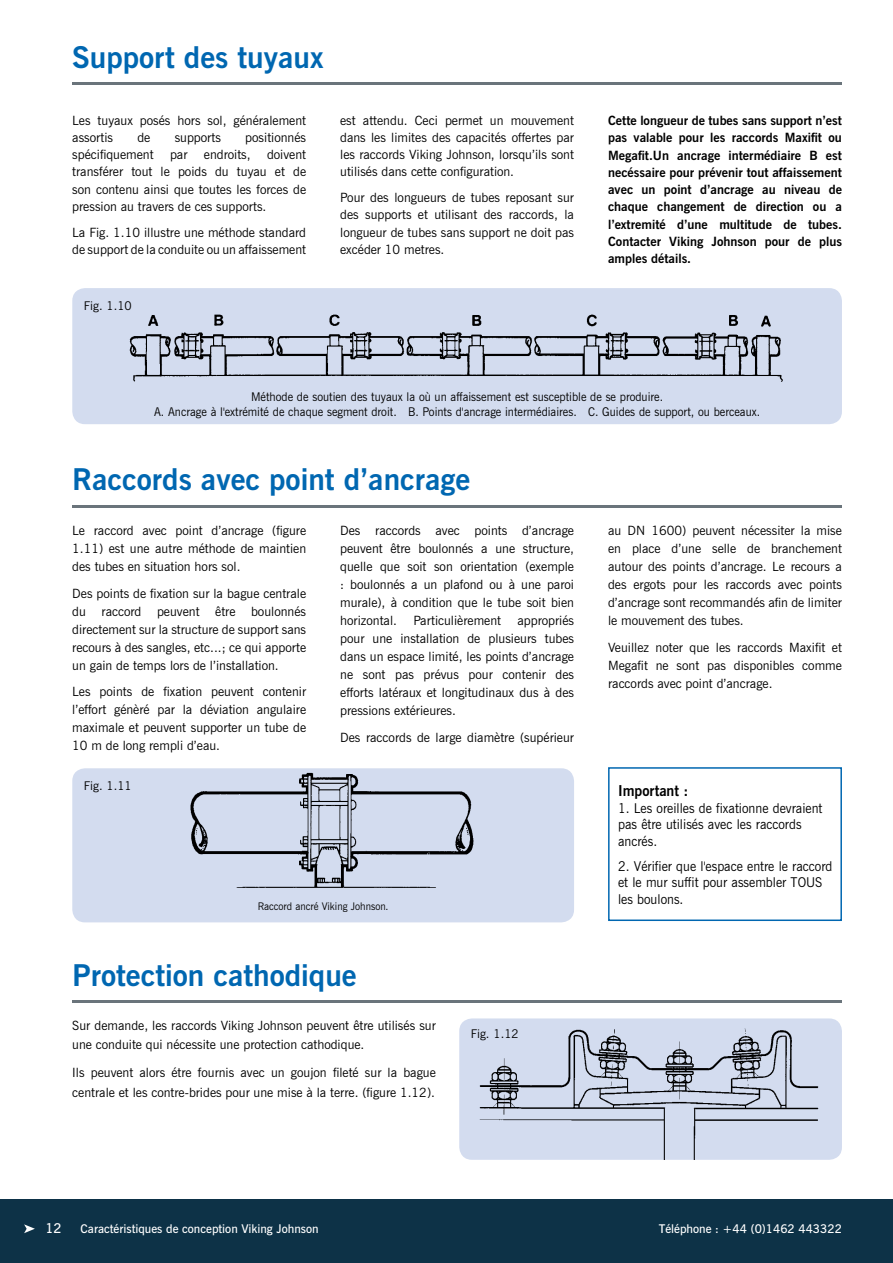
<style>
.page{position:relative;width:893px;height:1263px;background:#fff}
.page>*{position:absolute;margin:0;border:0;box-sizing:border-box;transform-origin:0 0}
.t1{font:700 30px "News Gothic BT";color:#0067b1}
.t2{font:700 15px "News Gothic BT";color:#000;scale:.95 1}
.t3{font:13.5px/16.5px "News Gothic BT";color:#000;scale:.95 1}
.t4{font:600 13.5px "News Gothic BT";color:#fff}
.t5{font:12.75px/18px "News Gothic BT";color:#000;text-align:justify}
.t6{font:700 12.75px/17.2px "News Gothic BT";color:#000;text-align:justify}
.t7{font:12px/14.4px "News Gothic BT";color:#000;text-align:center;scale:.95 1}
.t8{font:600 12px "News Gothic BT";color:#fff}
.t9{font:12px "News Gothic BT";color:#000}
.t10{font:10.5px "News Gothic BT";color:#000;scale:.95 1}
</style>
<div class="page">
<div style="left:0;top:1199px;width:893px;height:64px;background:#0d3247"></div>
<hr style="left:73px;top:83px;width:769px;height:2px;background:#6a747b">
<svg style="left:24px;top:1224px;width:11px;height:9px"></svg>
<div style="left:459px;top:1018px;width:383px;height:142px;background:#d3dcef;border-radius:13px"></div>
<img style="left:474px;top:1018px;width:353px;height:142px">
<div style="left:608px;top:767px;width:234px;height:154px;border:2px solid #0067b1"></div>
<div style="left:72px;top:768px;width:502px;height:154px;background:#d3dcef;border-radius:13px"></div>
<img style="left:155px;top:768px;width:356px;height:120px">
<div style="left:72px;top:288px;width:770px;height:136px;background:#d3dcef;border-radius:13px"></div>
<img style="left:129px;top:314px;width:654px;height:68px">
<hr style="left:72px;top:505px;width:770px;height:2px;background:#6a747b">
<hr style="left:72px;top:1001px;width:770px;height:2px;background:#6a747b">
<h1 class="t1" style="left:72px;top:39px;width:253px">Support des tuyaux</h1>
<p class="t5" style="left:72px;top:111px;width:235px;line-height:17.2px">Les tuyaux posés hors sol, généralement assortis</p>
<p class="t5" style="left:137px;top:128px;width:14px">de</p>
<p class="t5" style="left:175px;top:128px;width:48px">supports</p>
<p class="t5" style="left:245px;top:128px;width:62px">positionnés</p>
<p class="t5" style="left:72px;top:145px;width:83px">spécifiquement</p>
<p class="t5" style="left:170px;top:145px;width:19px">par</p>
<p class="t5" style="left:204px;top:145px;width:48px">endroits,</p>
<p class="t5" style="left:72px;top:146px;width:235px;line-height:17.2px;text-indent:195px">doivent transférer tout le poids du tuyau et de son contenu ainsi que toutes les forces de pression au travers de ces supports.</p>
<p class="t5" style="left:72px;top:223px;width:235px;line-height:17.2px">La Fig. 1.10 illustre une méthode standard de support de la conduite ou un affaissement</p>
<p class="t5" style="left:340px;top:111px;width:235px;line-height:17.2px">est attendu. Ceci permet un mouvement dans les limites des capacités offertes par les raccords Viking Johnson, lorsqu’ils sont utilisés dans cette configuration.</p>
<p class="t5" style="left:340px;top:189px;width:235px;line-height:17.2px">Pour des longueurs de tubes reposant sur des supports et utilisant des raccords, la longueur de tubes sans support ne doit pas excéder 10 metres.</p>
<p class="t9" style="left:84px;top:299px;width:49px">Fig. 1.10</p>
<p class="t6" style="left:608px;top:112px;width:235px">Cette longueur de tubes sans support n’est pas valable pour les raccords Maxifit ou Megafit.Un ancrage intermédiaire B est necéssaire pour prévenir tout affaissement avec un point d’ancrage au niveau de chaque changement de direction ou a l’extremité d’une multitude de tubes.<br>Contacter Viking Johnson pour de plus amples détails.</p>
<p class="t7" style="left:154px;top:390px;width:639px">Méthode de soutien des tuyaux la où un affaissement est susceptible de se produire.<br>A. Ancrage à l'extrémité de chaque segment droit. B. Points d'ancrage intermédiaires. C. Guides de support, ou berceaux.</p>
<h1 class="t1" style="left:72px;top:461px;width:399px">Raccords avec point d’ancrage</h1>
<p class="t5" style="left:72px;top:522px;width:235px">Le raccord avec point d’ancrage (figure 1.11) est une autre méthode de maintien des tubes en situation hors sol.</p>
<p class="t5" style="left:72px;top:584px;width:235px">Des points de fixation sur la bague centrale du raccord peuvent être boulonnés directement sur la structure de support sans recours à des sangles, etc...; ce qui apporte un gain de temps lors de l’installation.</p>
<p class="t5" style="left:72px;top:683px;width:235px">Les points de fixation peuvent contenir l’effort génèré par la déviation angulaire maximale et peuvent supporter un tube de 10 m de long rempli d’eau.</p>
<p class="t9" style="left:84px;top:778px;width:49px">Fig. 1.11</p>
<p class="t5" style="left:340px;top:522px;width:235px">Des raccords avec points d’ancrage peuvent être boulonnés a une structure, quelle que soit son orientation (exemple : boulonnés a un plafond ou à une paroi murale), à condition que le tube soit bien horizontal.</p>
<p class="t5" style="left:340px;top:612px;width:235px;text-indent:177px">appropriés pour une installation de plusieurs tubes dans un espace limité, les points d’ancrage ne sont pas prévus pour contenir des efforts latéraux et longitudinaux dus à des pressions extérieures.</p>
<p class="t5" style="left:340px;top:728px;width:235px">Des raccords de large diamètre (supérieur</p>
<p class="t5" style="left:413px;top:612px;width:89px">Particulièrement</p>
<p class="t10" style="left:258px;top:900px;width:139px">Raccord ancré Viking Johnson.</p>
<h1 class="t1" style="left:72px;top:957px;width:286px">Protection cathodique</h1>
<p class="t5" style="left:72px;top:1015px;width:365px;line-height:19.5px">Sur demande, les raccords Viking Johnson peuvent être utilisés sur une conduite qui nécessite une protection cathodique.</p>
<p class="t5" style="left:72px;top:1063px;width:365px;line-height:19.5px">I ls peuvent alors étre fournis avec un goujon fileté sur la bague centrale et les contre-brides pour une mise à la terre. (figure 1.12).</p>
<p class="t9" style="left:471px;top:1027px;width:49px">Fig. 1.12</p>
<p class="t5" style="left:608px;top:522px;width:235px;text-indent:43px">1600) peuvent nécessiter la mise en place d’une selle de branchement autour des points d’ancrage. Le recours a des ergots pour les raccords avec points d’ancrage sont recommandés afin de limiter le mouvement des tubes.</p>
<p class="t5" style="left:608px;top:638px;width:235px">Veuillez noter que les raccords Maxifit et Megafit ne sont pas disponibles comme raccords avec point d’ancrage.</p>
<p class="t5" style="left:608px;top:522px;width:29px">au DN</p>
<p class="t2" style="left:618px;top:782px;width:76px">Important :</p>
<p class="t3" style="left:618px;top:800px;width:217px">1. Les oreilles de fixationne devraient pas être utilisés avec les raccords ancrés.</p>
<p class="t3" style="left:618px;top:858px;width:227px">2. Vérifier que l'espace entre le raccord et le mur suffit pour assembler TOUS<br>les boulons.</p>
<p class="t4" style="left:45px;top:1220px;width:18px">12</p>
<p class="t8" style="left:81px;top:1222px;width:240px">Caractéristiques de conception Viking Johnson</p>
<p class="t8" style="left:659px;top:1222px;width:185px">Téléphone : +44 (0)1462 443322</p>
</div>
